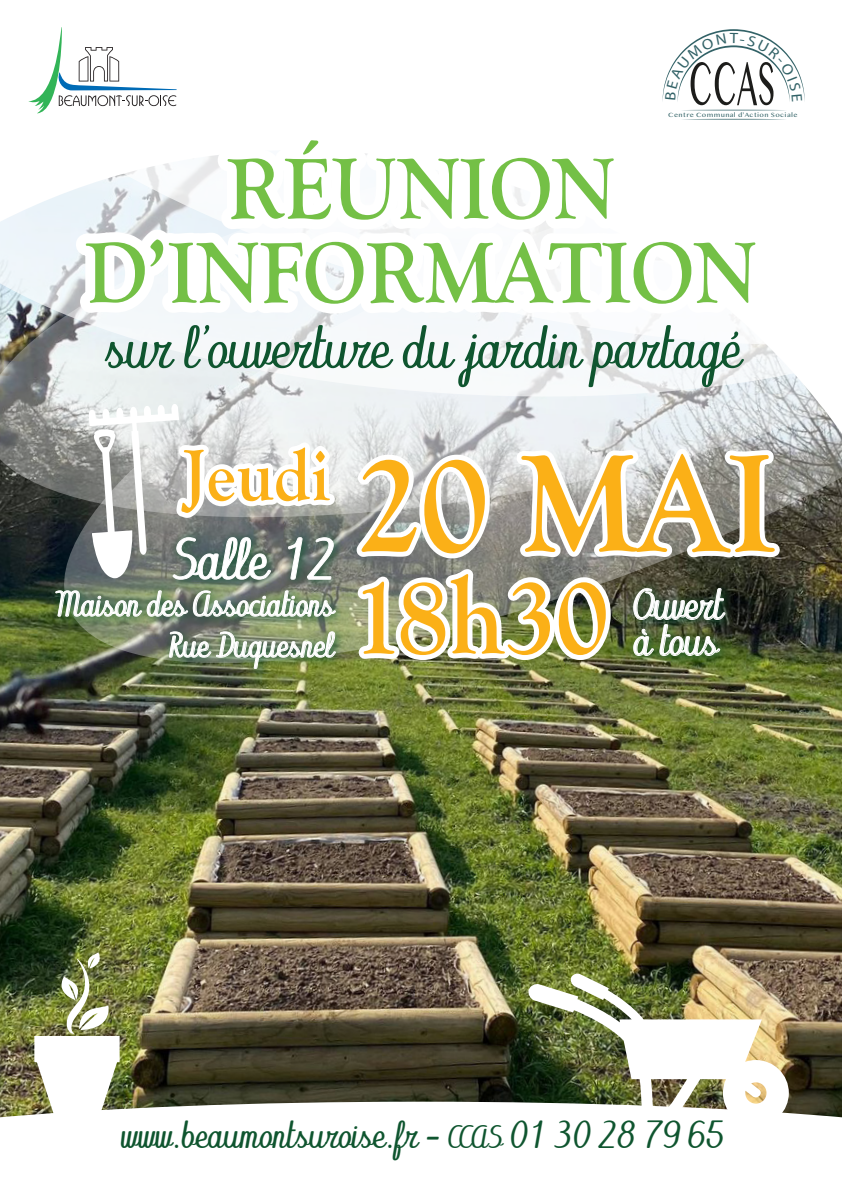
<style>
.page{position:relative;width:842px;height:1191px;background:#fff}
.page>*{position:absolute;margin:0;border:0;box-sizing:border-box;transform-origin:0 0}
.t1{font:700 111.6px "Goudy Old Style T";color:#fbb017;scale:.92 1}
.t2{font:700 89.3px/84px "Goudy Old Style T";color:#74c046;text-align:center;scale:.92 1}
.t3{font:700 75px "Goudy Old Style T";color:#fbb017;scale:.92 1}
.t4{font:italic 56px "Abecedary";color:#0f552f}
.t5{font:italic 54px "Abecedary";color:#fff}
.t6{font:italic 40px "Abecedary";color:#fff}
.t7{font:italic 36px "Abecedary";color:#0f552f}
.t8{font:italic 33px "Abecedary";color:#fff}
.t9{font:6.4px "Myanmar MN";letter-spacing:.05em;color:#336367;scale:1.1 1}
.s1{font-size:143.8px}
.s2{font-size:30px}
</style>
<div class="page">
<img style="left:0;top:544px;width:842px;height:557px">
<img style="left:33px;top:544px;width:809px;height:152px">
<svg style="left:0;top:375px;width:842px;height:169px"></svg>
<svg style="left:0;top:209px;width:795px;height:166px;fill:#eff5f9"></svg>
<img style="left:401px;top:351px;width:114px;height:750px">
<img style="left:511px;top:444px;width:136px;height:588px">
<svg style="left:626px;top:414px;width:159px;height:150px"></svg>
<svg style="left:349px;top:447px;width:268px;height:220px"></svg>
<svg style="left:0;top:1101px;width:842px;height:17px"></svg>
<img style="left:49px;top:530px;width:297px;height:150px">
<img style="left:55px;top:586px;width:281px;height:83px">
<svg style="left:626px;top:581px;width:110px;height:86px"></svg>
<img style="left:633px;top:586px;width:93px;height:80px">
<img style="left:527px;top:972px;width:262px;height:146px">
<img style="left:34px;top:952px;width:86px;height:166px">
<svg style="left:89px;top:404px;width:251px;height:176px"></svg>
<svg style="left:28px;top:27px;width:777px;height:324px"></svg>
<p class="t9" style="left:668px;top:111px;width:119px">Centre Communal d’Action Sociale</p>
<p class="t2" style="left:85px;top:148px;width:731px">RÉUNION<br>D’INFORMATION</p>
<p class="t4" style="left:103px;top:302px;width:638px">sur l’ouverture du jardin partagé</p>
<p class="t3" style="left:184px;top:433px;width:645px">Jeudi <span class="s1">20 MAI</span></p>
<p class="t1" style="left:351px;top:554px;width:281px">18h30</p>
<p class="t5" style="left:170px;top:515px;width:164px">Salle 12</p>
<p class="t8" style="left:52px;top:577px;width:282px">Maison des Associations</p>
<p class="t8" style="left:167px;top:618px;width:167px">Rue Duquesnel</p>
<p class="t6" style="left:632px;top:572px;width:91px">Ouvert</p>
<p class="t6" style="left:632px;top:608px;width:86px">à tous</p>
<p class="t7" style="left:120px;top:1105px;width:604px">www.beaumontsuroise.fr - <span class="s2">CCAS</span> 01 30 28 79 65</p>
</div>
